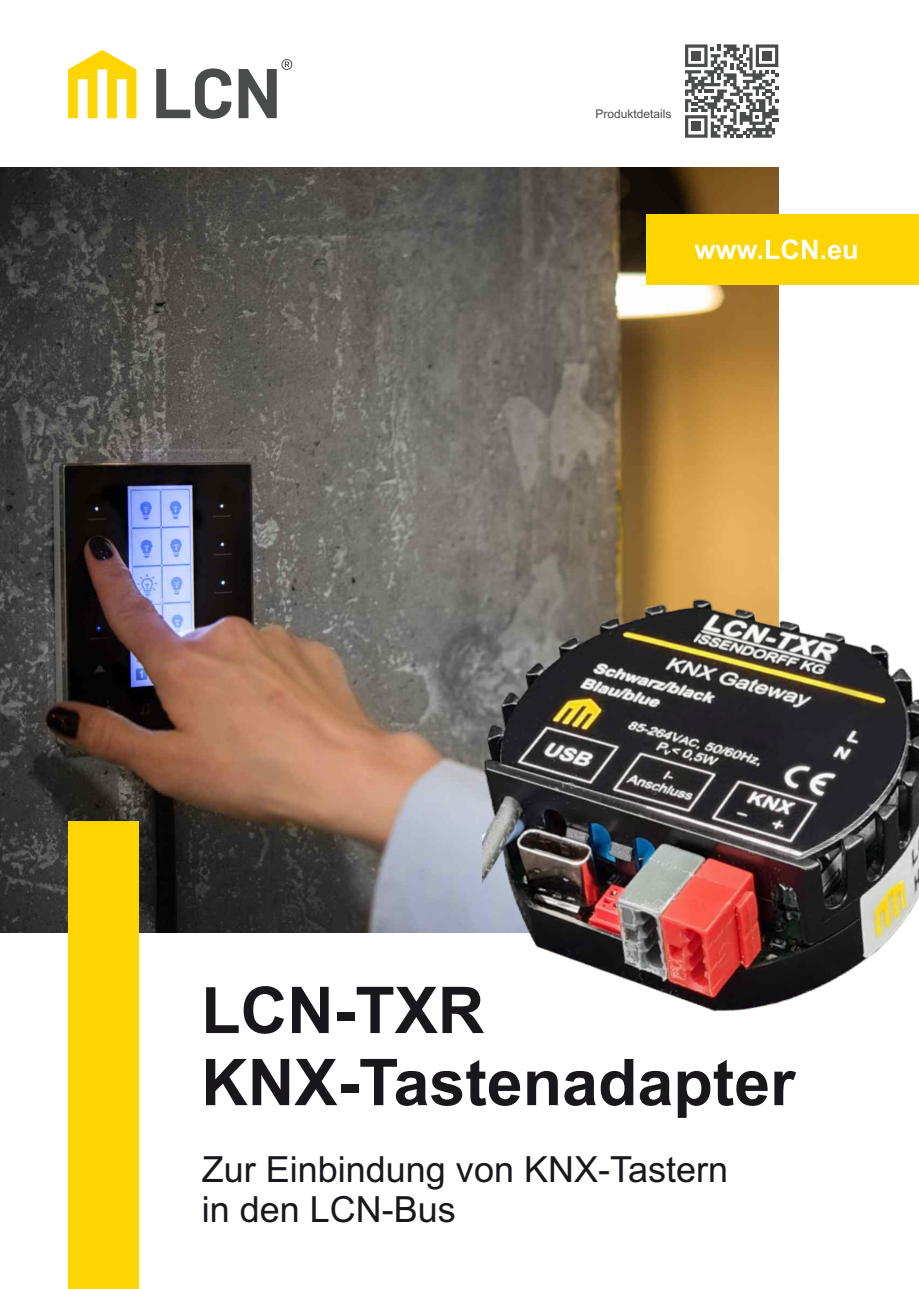
<style>
.page{position:relative;width:919px;height:1289px;background:#fff}
.page>*{position:absolute;margin:0;border:0;box-sizing:border-box;transform-origin:0 0}
.t1{font:700 64.5px/72px "Arial";color:#1a171c}
.t2{font:36px/40.2px "Arial";color:#1a171c}
.t3{font:12px "Arial";color:#4a4b4b}
</style>
<div class="page">
<img style="left:0;top:167px;width:778px;height:765px">
<div style="left:646px;top:214px;width:272px;height:70px;background:#ffd500"></div>
<svg style="left:694px;top:239px;width:162px;height:20px"></svg>
<svg style="left:68px;top:50px;width:68px;height:68px"></svg>
<svg style="left:156px;top:68px;width:75px;height:51px"></svg>
<svg style="left:238px;top:59px;width:54px;height:59px"></svg>
<div style="left:68px;top:821px;width:71px;height:467px;background:#ffd500"></div>
<img style="left:404px;top:493px;width:514px;height:519px">
<svg style="left:685px;top:44px;width:93px;height:94px"></svg>
<p class="t3" style="left:595px;top:109px;width:78px">Produktdetails</p>
<h1 class="t1" style="left:201px;top:980px;width:595px">LCN-TXR<br>KNX-Tastenadapter</h1>
<p class="t2" style="left:202px;top:1152px;width:528px">Zur Einbindung von KNX-Tastern in den LCN-Bus</p>
</div>
